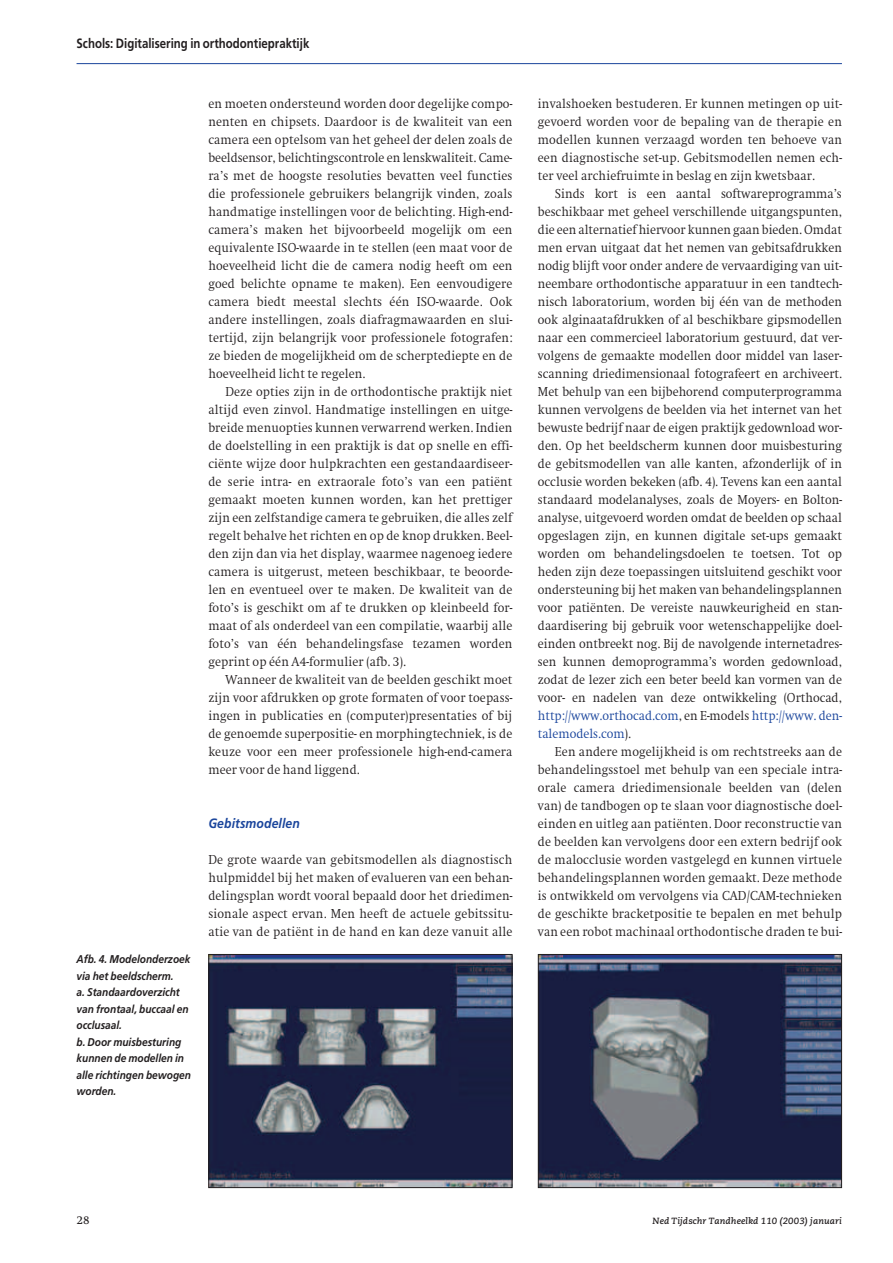
<style>
.page{position:relative;width:893px;height:1263px;background:#fff}
.page>*{position:absolute;margin:0;border:0;box-sizing:border-box;transform-origin:0 0}
.t1{font:300 13.5px/18px "Swift";letter-spacing:.01em;color:#231f20;text-align:justify;scale:.92 1}
.t2{font:700 13.5px "Frutiger";color:#231f20;scale:.85 1}
.t3{font:italic 700 13.5px "Frutiger";letter-spacing:.01em;color:#1a459c;scale:.9 1}
.t4{font:12px "Swift";color:#231f20}
.t5{font:italic 700 11.25px/16.5px "Frutiger";color:#231f20;scale:.9 1}
.t6{font:italic 700 9px "Caecilia";letter-spacing:.01em;color:#231f20}
.s1{color:#1a459c}
</style>
<div class="page">
<hr style="left:77px;top:63px;width:765px;height:1px;background:#1a459c">
<img style="left:210px;top:956px;width:300px;height:230px">
<div style="left:208px;top:954px;width:304px;height:234px;border:1px solid #231f20"></div>
<img style="left:540px;top:956px;width:300px;height:230px">
<div style="left:538px;top:954px;width:304px;height:234px;border:1px solid #231f20"></div>
<p class="t2" style="left:77px;top:38px;width:275px">Schols: Digitalisering in orthodontiepraktijk</p>
<p class="t1" style="left:208px;top:95px;width:332px">en moeten ondersteund worden door degelijke compo&shy;nenten en chipsets. Daardoor is de kwaliteit van een camera een optelsom van het geheel der delen zoals de beeldsensor, belichtingscontrole en lenskwaliteit. Came&shy;ra’s met de hoogste resoluties bevatten veel functies die professionele gebruikers belangrijk vinden, zoals handmatige instellingen voor de belichting. High-end&shy;camera’s maken het bijvoorbeeld mogelijk om een equivalente ISO-waarde in te stellen (een maat voor de hoeveelheid licht die de camera nodig heeft om een goed belichte opname te maken). Een eenvoudigere camera biedt meestal slechts één ISO-waarde. Ook andere instellingen, zoals diafragmawaarden en slui&shy;tertijd, zijn belangrijk voor professionele fotografen: ze bieden de mogelijkheid om de scherptediepte en de hoeveelheid licht te regelen.</p>
<p class="t1" style="left:208px;top:383px;width:332px;text-indent:17px">Deze opties zijn in de orthodontische praktijk niet altijd even zinvol. Handmatige instellingen en uitge&shy;breide menuopties kunnen verwarrend werken. Indien de doelstelling in een praktijk is dat op snelle en effi&shy;ciënte wijze door hulpkrachten een gestandaardiseer&shy;de serie intra- en extraorale foto’s van een patiënt gemaakt moeten kunnen worden, kan het prettiger zijn een zelfstandige camera te gebruiken, die alles zelf regelt behalve het richten en op de knop drukken. Beel&shy;den zijn dan via het display, waarmee nagenoeg iedere camera is uitgerust, meteen beschikbaar, te beoorde&shy;len en eventueel over te maken. De kwaliteit van de foto’s is geschikt om af te drukken op kleinbeeld for&shy;maat of als onderdeel van een compilatie, waarbij alle foto’s van één behandelingsfase tezamen worden geprint op één A4-formulier (afb. 3).</p>
<p class="t1" style="left:208px;top:671px;width:332px;text-indent:17px">Wanneer de kwaliteit van de beelden geschikt moet zijn voor afdrukken op grote formaten of voor toepass&shy;ingen in publicaties en (computer)presentaties of bij de genoemde superpositie- en morphingtechniek, is de keuze voor een meer professionele high-end-camera meer voor de hand liggend.</p>
<p class="t5" style="left:77px;top:952px;width:129px">Afb. 4. Modelonderzoek via het beeldscherm.<br>a. Standaardoverzicht van frontaal, buccaal en occlusaal.<br>b. Door muisbesturing kunnen de modellen in alle richtingen bewogen worden.</p>
<p class="t3" style="left:208px;top:818px;width:103px">Gebitsmodellen</p>
<p class="t1" style="left:208px;top:851px;width:332px">De grote waarde van gebitsmodellen als diagnostisch hulpmiddel bij het maken of evalueren van een behan&shy;delingsplan wordt vooral bepaald door het driedimen&shy;sionale aspect ervan. Men heeft de actuele gebitssitu&shy;atie van de patiënt in de hand en kan deze vanuit alle</p>
<p class="t1" style="left:538px;top:95px;width:332px">invalshoeken bestuderen. Er kunnen metingen op uit&shy;gevoerd worden voor de bepaling van de therapie en modellen kunnen verzaagd worden ten behoeve van een diagnostische set-up. Gebitsmodellen nemen ech&shy;ter veel archiefruimte in beslag en zijn kwetsbaar.</p>
<p class="t1" style="left:538px;top:185px;width:332px;text-indent:17px">Sinds kort is een aantal softwareprogramma’s beschikbaar met geheel verschillende uitgangspunten, die een alternatief hiervoor kunnen gaan bieden. Omdat men ervan uitgaat dat het nemen van gebitsafdrukken nodig blijft voor onder andere de vervaardiging van uit&shy;neembare orthodontische apparatuur in een tandtech&shy;nisch laboratorium, worden bij één van de methoden ook alginaatafdrukken of al beschikbare gipsmodellen naar een commercieel laboratorium gestuurd, dat ver&shy;volgens de gemaakte modellen door middel van laser&shy;scanning driedimensionaal fotografeert en archiveert.<br>Met behulp van een bijbehorend computerprogramma kunnen vervolgens de beelden via het internet van het bewuste bedrijf naar de eigen praktijk gedownload wor&shy;den. Op het beeldscherm kunnen door muisbesturing de gebitsmodellen van alle kanten, afzonderlijk of in occlusie worden bekeken (afb. 4). Tevens kan een aantal standaard modelanalyses, zoals de Moyers- en Bolton&shy;analyse, uitgevoerd worden omdat de beelden op schaal opgeslagen zijn, en kunnen digitale set-ups gemaakt worden om behandelingsdoelen te toetsen. Tot op heden zijn deze toepassingen uitsluitend geschikt voor ondersteuning bij het maken van behandelingsplannen voor patiënten. De vereiste nauwkeurigheid en stan&shy;daardisering bij gebruik voor wetenschappelijke doel&shy;einden ontbreekt nog. Bij de navolgende internetadres&shy;sen kunnen demoprogramma’s worden gedownload, zodat de lezer zich een beter beeld kan vormen van de voor- en nadelen van deze ontwikkeling (Orthocad, <span class="s1">http://www.orthocad.com</span>, en E-models <span class="s1">http://www. den&shy;talemodels.com</span>).</p>
<p class="t1" style="left:538px;top:743px;width:332px;text-indent:17px">Een andere mogelijkheid is om rechtstreeks aan de behandelingsstoel met behulp van een speciale intra&shy;orale camera driedimensionale beelden van (delen van) de tandbogen op te slaan voor diagnostische doel&shy;einden en uitleg aan patiënten. Door reconstructie van de beelden kan vervolgens door een extern bedrijf ook de malocclusie worden vastgelegd en kunnen virtuele behandelingsplannen worden gemaakt. Deze methode is ontwikkeld om vervolgens via CAD/CAM-technieken de geschikte bracketpositie te bepalen en met behulp van een robot machinaal orthodontische draden te bui-</p>
<p class="t4" style="left:77px;top:1215px;width:15px">28</p>
<p class="t6" style="left:652px;top:1217px;width:191px">Ned Tijdschr Tandheelkd 110 (2003) januari</p>
</div>
